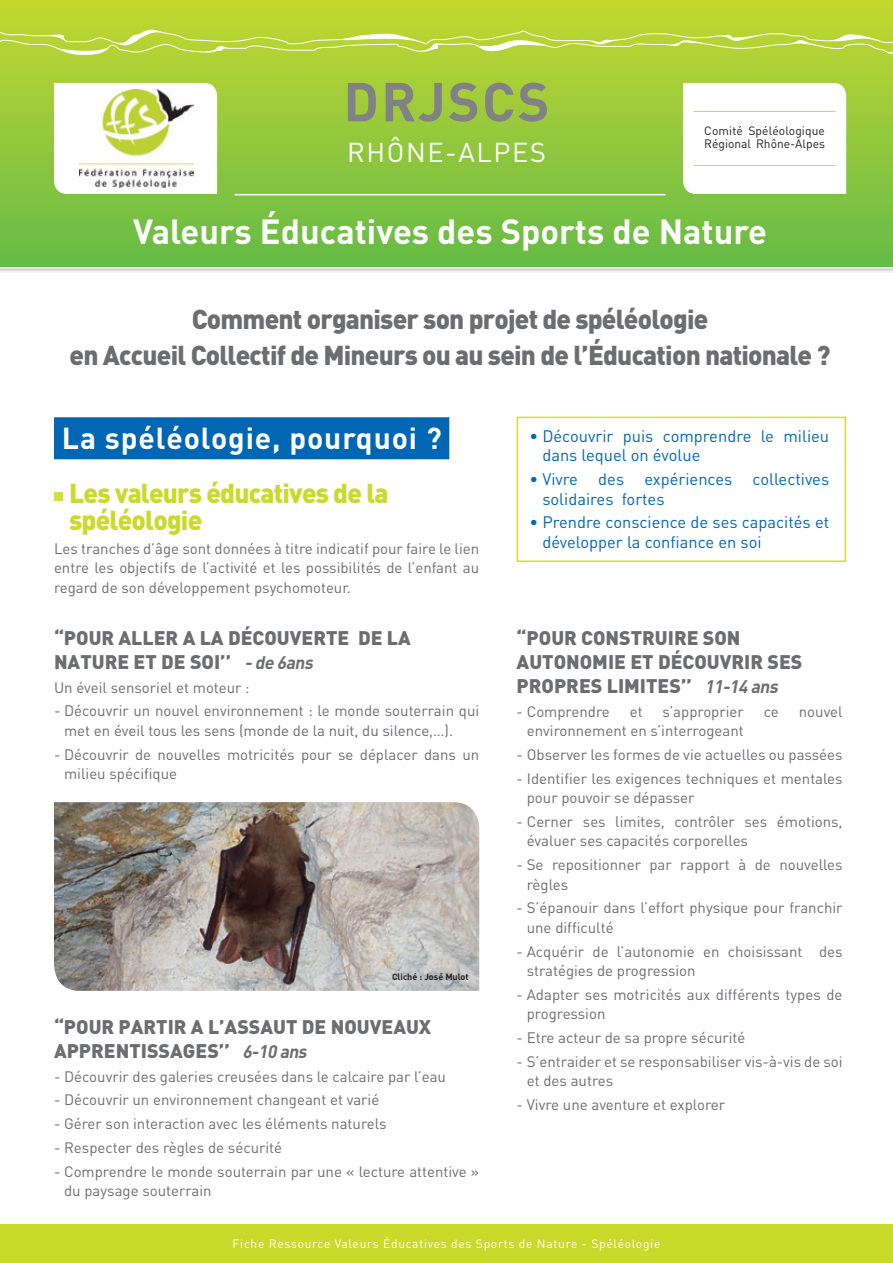
<style>
.page{position:relative;width:893px;height:1263px;background:#fff}
.page>*{position:absolute;margin:0;border:0;box-sizing:border-box;transform-origin:0 0}
.t1{font:700 54px "DIN";letter-spacing:.04em;color:#808285}
.t2{font:700 34.5px "DIN";color:#fff}
.t3{font:700 30px "DIN";letter-spacing:.03em;color:#fff}
.t4{font:27px "DIN Black Euro";letter-spacing:-.03em;color:#6c6d70}
.t5{font:27px/27px "DIN Black Euro";letter-spacing:-.03em;color:#c9da2b}
.t6{font:27px "DIN";letter-spacing:.06em;color:#fff}
.t7{font:19.5px/24px "DIN Black Euro";color:#6c6d70}
.t8{font:16.5px/19.5px "DIN";color:#0166b3}
.t9{font:15px/19.5px "DIN";color:#6c6d70}
.t10{font:12px "DIN";letter-spacing:.06em;color:#fff}
.t11{font:12px/13.5px "DIN";letter-spacing:.005em;color:#231f20}
.t12{font:700 9px "DIN";color:#231f20}
.s1{font-family:"DIN";font-weight:700;font-style:italic;font-size:18px}
</style>
<div class="page">
<svg style="left:0;top:0;width:893px;height:269px;background:#91c83e"></svg>
<div style="left:54px;top:417px;width:395px;height:42px;background:#0166b3"></div>
<div style="left:54px;top:492px;width:9px;height:9px;background:#d5df3e"></div>
<svg style="left:683px;top:83px;width:163px;height:111px"></svg>
<hr style="left:694px;top:111px;width:142px;height:1px;background:#c9da2b">
<hr style="left:694px;top:165px;width:142px;height:1px;background:#c9da2b">
<svg style="left:54px;top:83px;width:163px;height:111px"></svg>
<img style="left:80px;top:89px;width:114px;height:99px">
<svg style="left:0;top:27px;width:893px;height:29px;background:#bdd749"></svg>
<img style="left:54px;top:802px;width:425px;height:189px">
<hr style="left:235px;top:194px;width:431px;height:1px;background:#fff">
<div style="left:517px;top:417px;width:329px;height:145px;border:2px solid #d6df21"></div>
<div style="left:0;top:1225px;width:893px;height:38px;background:#c9da2b"></div>
<p class="t1" style="left:343px;top:67px;width:208px">DRJSCS</p>
<p class="t6" style="left:347px;top:136px;width:200px">RHÔNE-ALPES</p>
<p class="t11" style="left:704px;top:123px;width:122px">Comité Spéléologique<br>Régional Rhône-Alpes</p>
<p class="t2" style="left:133px;top:209px;width:635px">Valeurs Éducatives des Sports de Nature</p>
<p class="t4" style="left:192px;top:301px;width:518px">Comment organiser son projet de spéléologie</p>
<p class="t4" style="left:70px;top:337px;width:762px">en Accueil Collectif de Mineurs ou au sein de l’Éducation nationale ?</p>
<p class="t3" style="left:62px;top:418px;width:381px">La spéléologie, pourquoi ?</p>
<p class="t5" style="left:69px;top:478px;width:321px">Les valeurs éducatives de la spéléologie</p>
<p class="t9" style="left:54px;top:538px;width:427px;text-align:justify">Les tranches d’âge sont données à titre indicatif pour faire le lien entre les objectifs de l’activité et les possibilités de l’enfant au regard de son développement psychomoteur.</p>
<p class="t7" style="left:54px;top:625px;width:358px">“POUR ALLER A LA DÉCOUVERTE DE LA<br>NATURE ET DE SOI’’ <span class="s1">-de 6ans</span></p>
<p class="t9" style="left:54px;top:677px;width:197px">Un éveil sensoriel et moteur :</p>
<p class="t9" style="left:64px;top:701px;width:417px;text-indent:-10px">- Découvrir un nouvel environnement : le monde souterrain qui met en éveil tous les sens (monde de la nuit, du silence,…).</p>
<p class="t9" style="left:64px;top:744px;width:417px;text-indent:-10px">- Découvrir de nouvelles motricités pour se déplacer dans un milieu spécifique</p>
<p class="t12" style="left:392px;top:971px;width:78px">Cliché : José Mulot</p>
<p class="t7" style="left:54px;top:1014px;width:379px">“POUR PARTIR A L’ASSAUT DE NOUVEAUX<br>APPRENTISSAGES’’ <span class="s1">6-10 ans</span></p>
<p class="t9" style="left:54px;top:1066px;width:393px">- Découvrir des galeries creusées dans le calcaire par l’eau</p>
<p class="t9" style="left:54px;top:1090px;width:327px">- Découvrir un environnement changeant et varié</p>
<p class="t9" style="left:54px;top:1113px;width:334px">- Gérer son interaction avec les éléments naturels</p>
<p class="t9" style="left:54px;top:1137px;width:230px">- Respecter des règles de sécurité</p>
<p class="t9" style="left:64px;top:1161px;width:417px;text-indent:-10px">- Comprendre le monde souterrain par une « lecture attentive » du paysage souterrain</p>
<p class="t8" style="left:542px;top:426px;width:288px;text-indent:-13px">• Découvrir puis comprendre le milieu dans lequel on évolue</p>
<p class="t8" style="left:542px;top:469px;width:288px;text-indent:-13px">• Vivre des expériences collectives solidaires fortes</p>
<p class="t8" style="left:542px;top:512px;width:288px;text-indent:-13px">• Prendre conscience de ses capacités et développer la confiance en soi</p>
<p class="t7" style="left:517px;top:625px;width:287px">“POUR CONSTRUIRE SON<br>AUTONOMIE ET DÉCOUVRIR SES<br>PROPRES LIMITES’’ <span class="s1">11-14 ans</span></p>
<p class="t9" style="left:517px;top:701px;width:95px">- Comprendre</p>
<p class="t9" style="left:630px;top:701px;width:14px">et</p>
<p class="t9" style="left:663px;top:701px;width:83px">s’approprier</p>
<p class="t9" style="left:764px;top:701px;width:17px">ce</p>
<p class="t9" style="left:799px;top:701px;width:45px">nouvel</p>
<p class="t9" style="left:527px;top:721px;width:219px">environnement en s’interrogeant</p>
<p class="t9" style="left:517px;top:744px;width:327px">- Observer les formes de vie actuelles ou passées</p>
<p class="t9" style="left:527px;top:768px;width:317px;text-indent:-10px">- Identifier les exigences techniques et mentales pour pouvoir se dépasser</p>
<p class="t9" style="left:527px;top:811px;width:317px;text-indent:-10px">- Cerner ses limites, contrôler ses émotions, évaluer ses capacités corporelles</p>
<p class="t9" style="left:527px;top:855px;width:317px;text-indent:-10px">- Se repositionner par rapport à de nouvelles règles</p>
<p class="t9" style="left:527px;top:898px;width:317px;text-indent:-10px">- S’épanouir dans l’effort physique pour franchir une difficulté</p>
<p class="t9" style="left:527px;top:941px;width:317px;text-indent:-10px">- Acquérir de l’autonomie en choisissant des stratégies de progression</p>
<p class="t9" style="left:527px;top:984px;width:317px;text-indent:-10px">- Adapter ses motricités aux différents types de progression</p>
<p class="t9" style="left:517px;top:1028px;width:230px">- Etre acteur de sa propre sécurité</p>
<p class="t9" style="left:527px;top:1051px;width:317px;text-indent:-10px">- S’entraider et se responsabiliser vis-à-vis de soi et des autres</p>
<p class="t9" style="left:517px;top:1095px;width:210px">- Vivre une aventure et explorer</p>
<p class="t10" style="left:233px;top:1236px;width:429px">Fiche Ressource Valeurs Éducatives des Sports de Nature - Spéléologie</p>
</div>
